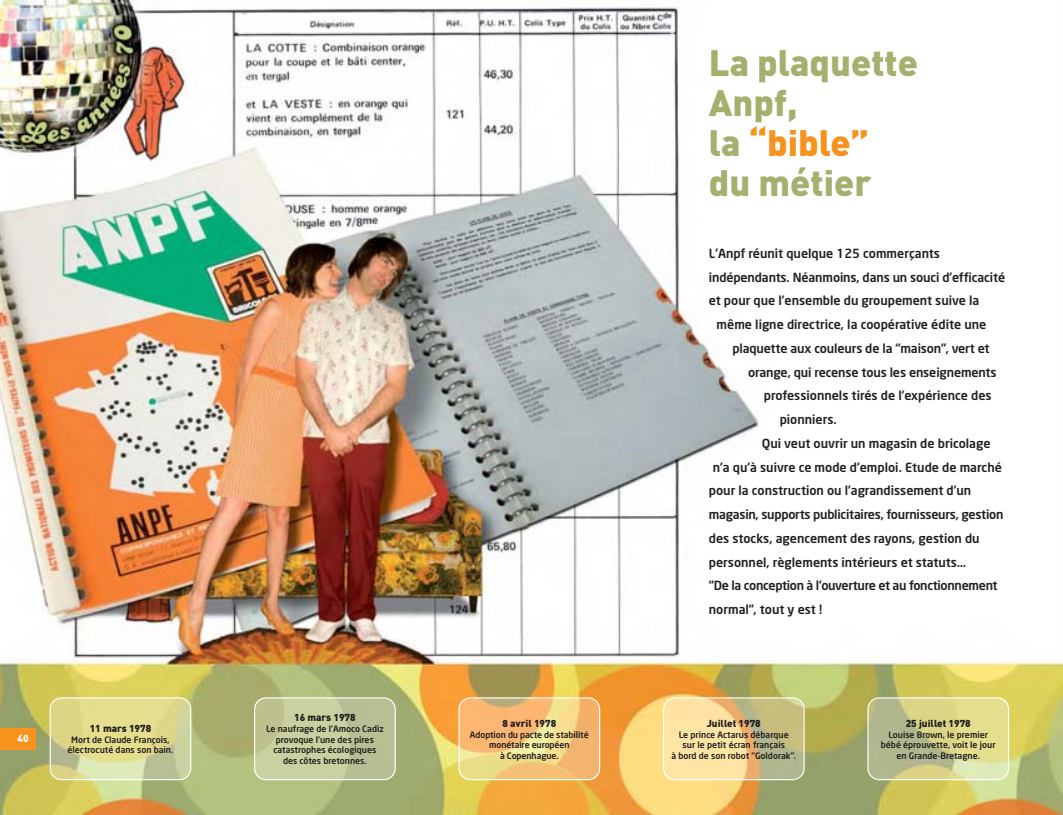
<style>
.page{position:relative;width:1063px;height:815px;background:#fff}
.page>*{position:absolute;margin:0;border:0;box-sizing:border-box;transform-origin:0 0}
.t1{font:900 36.25px/40px "DIN";color:#a4b06e}
.t2{font:500 12.5px "Neo Sans";color:#231f20}
.t3{font:500 12.5px "Neo Sans";letter-spacing:-.02em;color:#231f20}
.t4{font:500 12.5px "Neo Sans";letter-spacing:-.025em;color:#231f20}
.t5{font:900 10px "DIN";color:#231f20}
.t6{font:900 10px "DIN";color:#fff}
.t7{font:500 8.75px/10.5px "Neo Sans";color:#231f20;text-align:center}
.s1{color:#f7931d}
</style>
<div class="page">
<img style="left:0;top:0;width:1063px;height:815px">
<svg style="left:50px;top:697px;width:141px;height:83px;background:#dbd895"></svg>
<svg style="left:254px;top:697px;width:142px;height:83px;background:#c4ca9d"></svg>
<svg style="left:459px;top:697px;width:141px;height:83px;background:#f4c780"></svg>
<svg style="left:663px;top:697px;width:142px;height:83px;background:#e4d197"></svg>
<svg style="left:867px;top:697px;width:142px;height:83px;background:#cfcf91"></svg>
<div style="left:0;top:728px;width:35px;height:21px;background:#f7931d"></div>
<p class="t6" style="left:17px;top:735px;width:13px">40</p>
<p class="t5" style="left:90px;top:725px;width:63px">11 mars 1978</p>
<p class="t7" style="left:68px;top:735px;width:107px">Mort de Claude François, électrocuté dans son bain.</p>
<p class="t5" style="left:294px;top:714px;width:63px">16 mars 1978</p>
<p class="t7" style="left:266px;top:725px;width:119px">Le naufrage de l’Amoco Cadiz provoque l’une des pires catastrophes écologiques des côtes bretonnes.</p>
<p class="t5" style="left:502px;top:719px;width:55px">8 avril 1978</p>
<p class="t7" style="left:470px;top:730px;width:120px">Adoption du pacte de stabilité monétaire européen<br>à Copenhague.</p>
<h1 class="t1" style="left:709px;top:47px;width:211px">La plaquette<br>Anpf,<br>la <span class="s1">“bible” </span>du métier</h1>
<p class="t2" style="left:709px;top:248px;width:233px">L’Anpf réunit quelque 125 commerçants</p>
<p class="t2" style="left:709px;top:272px;width:298px">indépendants. Néanmoins, dans un souci d’efficacité</p>
<p class="t2" style="left:709px;top:296px;width:272px">et pour que l’ensemble du groupement suive la</p>
<p class="t2" style="left:717px;top:320px;width:271px">même ligne directrice, la coopérative édite une</p>
<p class="t2" style="left:732px;top:343px;width:259px">plaquette aux couleurs de la “maison”, vert et</p>
<p class="t2" style="left:748px;top:367px;width:250px">orange, qui recense tous les enseignements</p>
<p class="t2" style="left:764px;top:391px;width:229px">professionnels tirés de l’expérience des</p>
<p class="t2" style="left:780px;top:415px;width:59px">pionniers.</p>
<p class="t2" style="left:762px;top:438px;width:230px">Qui veut ouvrir un magasin de bricolage</p>
<p class="t2" style="left:713px;top:462px;width:291px">n’a qu’à suivre ce mode d’emploi. Etude de marché</p>
<p class="t2" style="left:709px;top:486px;width:264px">pour la construction ou l’agrandissement d’un</p>
<p class="t3" style="left:709px;top:510px;width:296px">magasin, supports publicitaires, fournisseurs, gestion</p>
<p class="t2" style="left:709px;top:533px;width:272px">des stocks, agencement des rayons, gestion du</p>
<p class="t2" style="left:709px;top:557px;width:258px">personnel, règlements intérieurs et statuts…</p>
<p class="t4" style="left:709px;top:581px;width:290px">“De la conception à l’ouverture et au fonctionnement</p>
<p class="t2" style="left:709px;top:605px;width:115px">normal”, tout y est !</p>
<p class="t5" style="left:707px;top:719px;width:56px">Juillet 1978</p>
<p class="t7" style="left:671px;top:730px;width:126px">Le prince Actarus débarque sur le petit écran français<br>à bord de son robot “Goldorak”.</p>
<p class="t5" style="left:906px;top:719px;width:67px">25 juillet 1978</p>
<p class="t7" style="left:881px;top:730px;width:116px">Louise Brown, le premier bébé éprouvette, voit le jour en Grande-Bretagne.</p>
</div>
